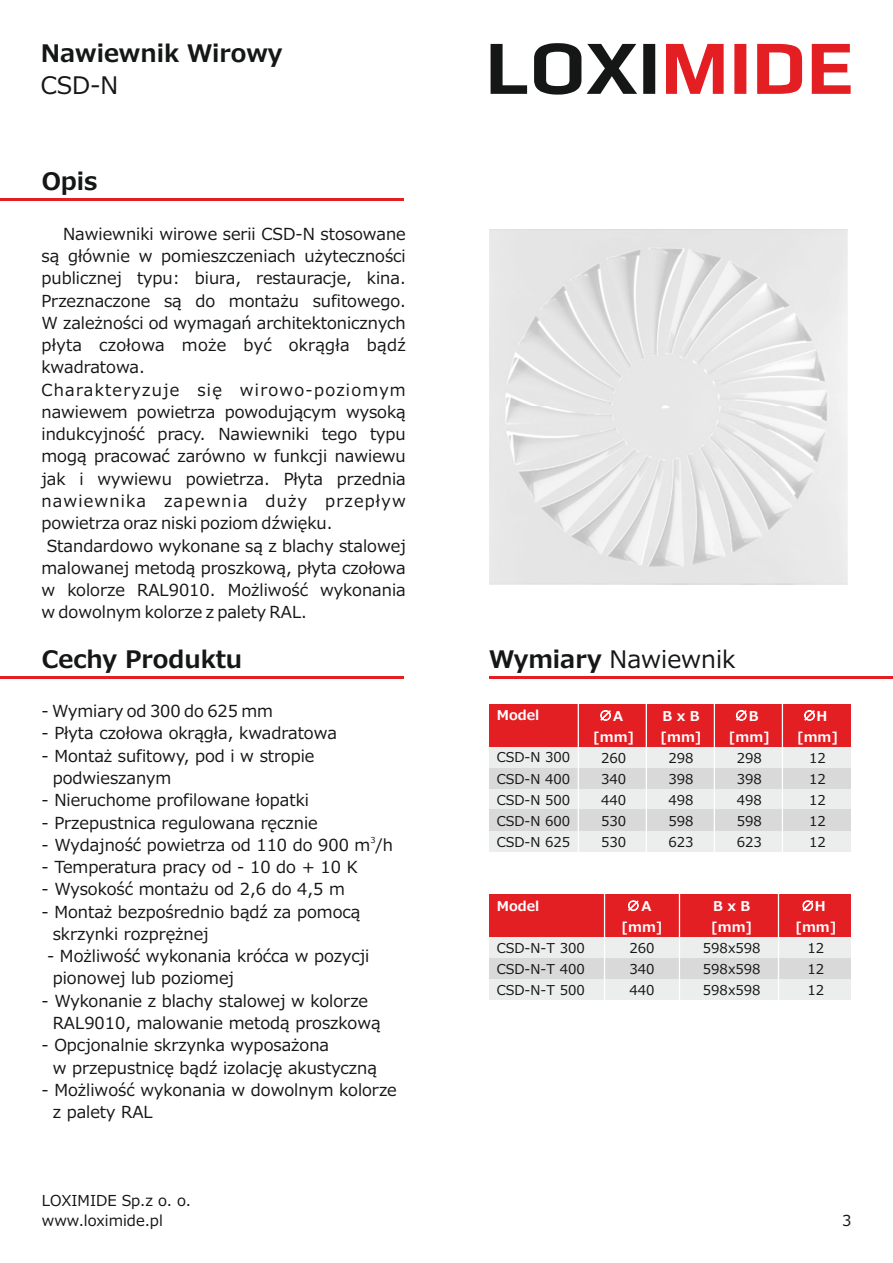
<style>
.page{position:relative;width:893px;height:1263px;background:#fff}
.page>*{position:absolute;margin:0;border:0;box-sizing:border-box;transform-origin:0 0}
.t1{font:700 24px "Meiryo";color:#151616}
.t2{font:24px "Meiryo";color:#151616}
.t3{font:16.5px/22.2px "Meiryo";color:#151616}
.t4{font:16.5px "Meiryo";letter-spacing:.075em;color:#151616}
.t5{font:16.5px "Meiryo";letter-spacing:.02em;color:#151616}
.t6{font:16.5px "Meiryo";letter-spacing:.07em;color:#151616}
.t7{font:15px/20.2px "Meiryo";color:#151616}
.t8{font:13.5px/21px "Meiryo";color:#151616;text-align:justify}
.t9{font:700 13.5px/21px "Meiryo";color:#fff}
.t10{font:8.25px "Meiryo";color:#151616}
.s1{font-weight:700}
</style>
<div class="page">
<img style="left:489px;top:229px;width:358px;height:356px">
<hr style="left:0;top:199px;width:404px;height:2px;background:#e31f24">
<svg style="left:491px;top:43px;width:164px;height:52px"></svg>
<svg style="left:666px;top:44px;width:185px;height:50px"></svg>
<hr style="left:0;top:676px;width:404px;height:2px;background:#e31f24">
<hr style="left:489px;top:676px;width:404px;height:2px;background:#e31f24">
<div style="left:489px;top:788px;width:361px;height:22px;background:#eceded"></div>
<div style="left:489px;top:830px;width:361px;height:22px;background:#eceded"></div>
<div style="left:489px;top:809px;width:361px;height:21px;background:#d9d9da"></div>
<div style="left:489px;top:767px;width:361px;height:21px;background:#d9d9da"></div>
<div style="left:489px;top:746px;width:361px;height:21px;background:#eceded"></div>
<div style="left:489px;top:704px;width:361px;height:42px;background:#e31f24"></div>
<hr style="left:714px;top:698px;width:1px;height:164px;background:#fff">
<hr style="left:578px;top:698px;width:1px;height:164px;background:#fff">
<svg style="left:600px;top:710px;width:11px;height:11px"></svg>
<hr style="left:646px;top:698px;width:1px;height:164px;background:#fff">
<hr style="left:782px;top:698px;width:1px;height:164px;background:#fff">
<svg style="left:735px;top:710px;width:12px;height:11px"></svg>
<svg style="left:804px;top:710px;width:11px;height:11px"></svg>
<div style="left:489px;top:979px;width:361px;height:21px;background:#eceded"></div>
<div style="left:489px;top:957px;width:361px;height:22px;background:#d9d9da"></div>
<div style="left:489px;top:936px;width:361px;height:22px;background:#eceded"></div>
<div style="left:489px;top:895px;width:361px;height:42px;background:#e31f24"></div>
<hr style="left:604px;top:888px;width:1px;height:164px;background:#fff">
<svg style="left:628px;top:900px;width:11px;height:11px"></svg>
<hr style="left:679px;top:888px;width:1px;height:164px;background:#fff">
<hr style="left:778px;top:888px;width:1px;height:164px;background:#fff">
<svg style="left:802px;top:900px;width:12px;height:11px"></svg>
<h1 class="t1" style="left:41px;top:41px;width:243px">Nawiewnik Wirowy</h1>
<h1 class="t2" style="left:41px;top:73px;width:79px">CSD-N</h1>
<h1 class="t1" style="left:42px;top:169px;width:57px">Opis</h1>
<p class="t3" style="left:63px;top:222px;width:344px">Nawiewniki wirowe serii CSD-N stosowane</p>
<p class="t3" style="left:41px;top:245px;width:366px">są głównie w pomieszczeniach użyteczności</p>
<p class="t3" style="left:41px;top:267px;width:366px">publicznej typu: biura, restauracje, kina.</p>
<p class="t3" style="left:41px;top:289px;width:366px">Przeznaczone są do montażu sufitowego.</p>
<p class="t3" style="left:41px;top:311px;width:366px">W zależności od wymagań architektonicznych</p>
<p class="t5" style="left:41px;top:337px;width:366px">płyta czołowa może być okrągła bądź</p>
<p class="t3" style="left:41px;top:356px;width:105px">kwadratowa.</p>
<p class="t4" style="left:41px;top:381px;width:366px">Charakteryzuje się wirowo-poziomym</p>
<p class="t3" style="left:41px;top:401px;width:366px">nawiewem powietrza powodującym wysoką</p>
<p class="t3" style="left:41px;top:423px;width:366px">indukcyjność pracy. Nawiewniki tego typu</p>
<p class="t3" style="left:41px;top:445px;width:366px">mogą pracować zarówno w funkcji nawiewu</p>
<p class="t3" style="left:41px;top:467px;width:366px">jak i wywiewu powietrza. Płyta przednia</p>
<p class="t6" style="left:41px;top:492px;width:366px">nawiewnika zapewnia duży przepływ</p>
<p class="t3" style="left:41px;top:512px;width:293px">powietrza oraz niski poziom dźwięku.</p>
<p class="t3" style="left:47px;top:534px;width:360px">Standardowo wykonane są z blachy stalowej</p>
<p class="t3" style="left:41px;top:556px;width:366px">malowanej metodą proszkową, płyta czołowa</p>
<p class="t3" style="left:41px;top:579px;width:366px">w kolorze RAL9010. Możliwość wykonania</p>
<p class="t3" style="left:41px;top:601px;width:267px">w dowolnym kolorze z palety RAL.</p>
<h1 class="t1" style="left:42px;top:646px;width:202px">Cechy Produktu</h1>
<h1 class="t2" style="left:489px;top:646px;width:248px"><span class="s1">Wymiary</span> Nawiewnik</h1>
<p class="t9" style="left:497px;top:705px;width:44px">Model</p>
<p class="t8" style="left:497px;top:747px;width:75px">CSD-N 300<br>CSD-N 400<br>CSD-N 500<br>CSD-N 600<br>CSD-N 625</p>
<p class="t3" style="left:41px;top:700px;width:233px">- Wymiary od 300 do 625 mm</p>
<p class="t3" style="left:41px;top:722px;width:297px">- Płyta czołowa okrągła, kwadratowa</p>
<p class="t3" style="left:53px;top:744px;width:263px;text-indent:-11px">- Montaż sufitowy, pod i w stropie podwieszanym</p>
<p class="t3" style="left:41px;top:789px;width:269px">- Nieruchome profilowane łopatki</p>
<p class="t3" style="left:41px;top:811px;width:278px">- Przepustnica regulowana ręcznie</p>
<p class="t9" style="left:593px;top:705px;width:42px;text-indent:20px">A [mm]</p>
<p class="t8" style="left:601px;top:747px;width:27px">260<br>340<br>440<br>530<br>530</p>
<p class="t9" style="left:660px;top:705px;width:42px">B x B [mm]</p>
<p class="t8" style="left:668px;top:747px;width:27px">298<br>398<br>498<br>598<br>623</p>
<p class="t9" style="left:729px;top:705px;width:42px;text-indent:20px">B [mm]</p>
<p class="t8" style="left:737px;top:747px;width:27px">298<br>398<br>498<br>598<br>623</p>
<p class="t10" style="left:370px;top:835px;width:7px">3</p>
<p class="t3" style="left:41px;top:833px;width:353px">- Wydajność powietrza od 110 do 900 m /h</p>
<p class="t3" style="left:41px;top:856px;width:318px">- Temperatura pracy od - 10 do + 10 K</p>
<p class="t3" style="left:41px;top:878px;width:305px">- Wysokość montażu od 2,6 do 4,5 m</p>
<p class="t3" style="left:53px;top:900px;width:309px;text-indent:-11px">- Montaż bezpośrednio bądź za pomocą skrzynki rozprężnej</p>
<p class="t3" style="left:53px;top:945px;width:318px;text-indent:-6px">- Możliwość wykonania króćca w pozycji pionowej lub poziomej</p>
<p class="t3" style="left:53px;top:989px;width:329px;text-indent:-11px">- Wykonanie z blachy stalowej w kolorze<br>RAL9010, malowanie metodą proszkową</p>
<p class="t3" style="left:53px;top:1034px;width:326px;text-indent:-11px">- Opcjonalnie skrzynka wyposażona<br>w przepustnicę bądź izolację akustyczną</p>
<p class="t3" style="left:53px;top:1078px;width:346px;text-indent:-11px">- Możliwość wykonania w dowolnym kolorze z palety RAL</p>
<p class="t9" style="left:497px;top:895px;width:44px">Model</p>
<p class="t8" style="left:497px;top:937px;width:89px">CSD-N-T 300<br>CSD-N-T 400<br>CSD-N-T 500</p>
<p class="t9" style="left:621px;top:895px;width:42px;text-indent:20px">A [mm]</p>
<p class="t8" style="left:629px;top:937px;width:27px">260<br>340<br>440</p>
<p class="t9" style="left:711px;top:895px;width:42px">B x B [mm]</p>
<p class="t8" style="left:703px;top:937px;width:59px">598x598<br>598x598<br>598x598</p>
<p class="t9" style="left:797px;top:705px;width:42px;text-indent:20px">H [mm]</p>
<p class="t8" style="left:809px;top:747px;width:18px">12<br>12<br>12<br>12<br>12</p>
<p class="t9" style="left:795px;top:895px;width:42px;text-indent:20px">H [mm]</p>
<p class="t8" style="left:807px;top:937px;width:18px">12<br>12<br>12</p>
<p class="t7" style="left:42px;top:1190px;width:151px">LOXIMIDE Sp.z o. o. www.loximide.pl</p>
<p class="t7" style="left:842px;top:1210px;width:11px">3</p>
</div>
